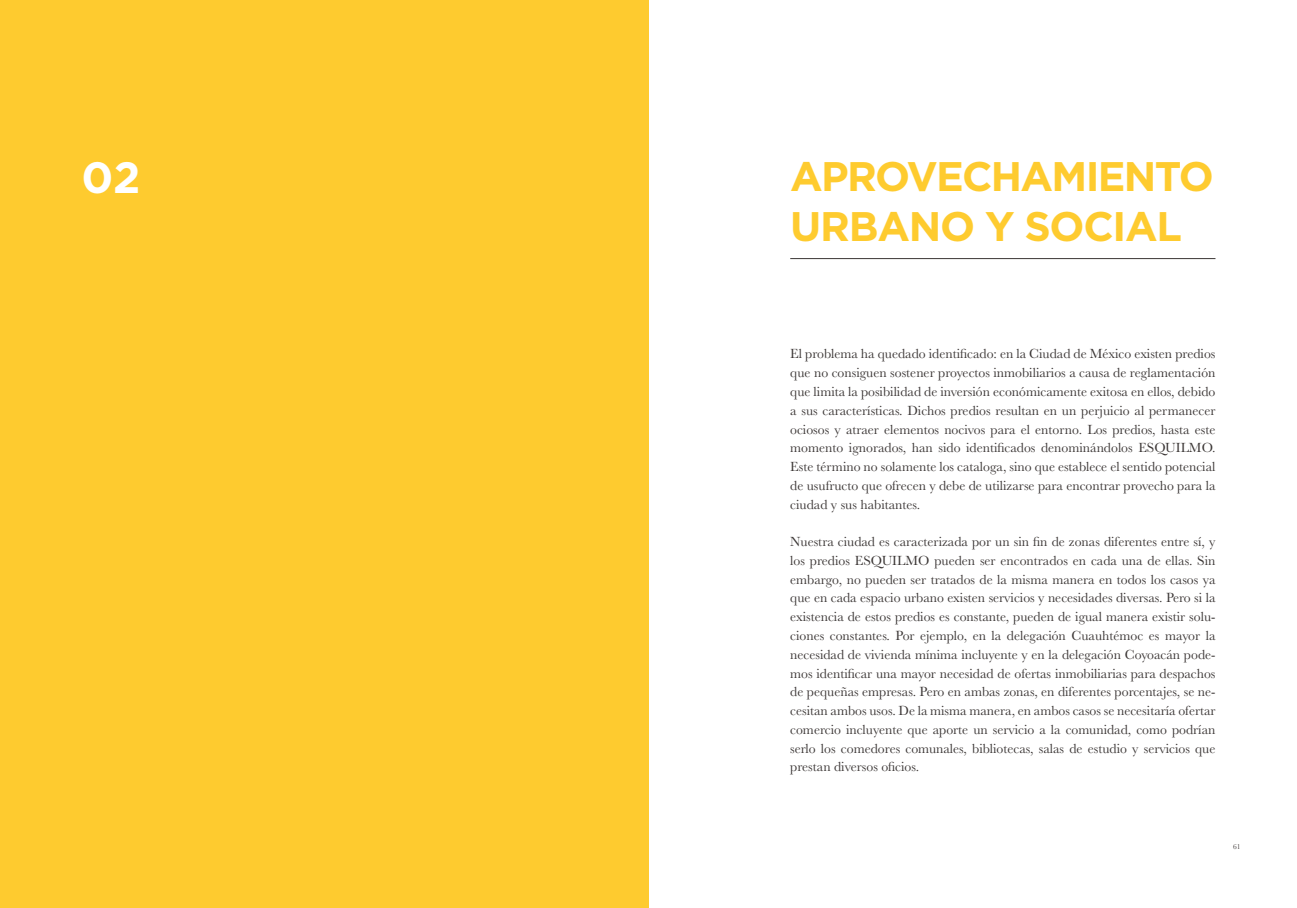
<style>
.page{position:relative;width:1297px;height:908px;background:#fff}
.page>*{position:absolute;margin:0;border:0;box-sizing:border-box;transform-origin:0 0}
.t1{font:700 43.75px "Gotham";color:#fff}
.t2{font:700 41.25px/49.5px "Gotham";letter-spacing:-.04em;color:#fecb2f}
.t3{font:13.75px/18.8px "Baskerville";color:#3b3635;text-align:justify}
.t4{font:7.5px "Baskerville";color:#3b3635}
</style>
<div class="page">
<hr style="left:790px;top:258px;width:425px;height:1px;background:#3b3635">
<div style="left:0;top:0;width:648px;height:907px;background:#fecb2f"></div>
<h1 class="t1" style="left:81px;top:152px;width:60px">02</h1>
<h2 class="t2" style="left:790px;top:150px;width:425px">APROVECHAMIENTO<br>URBANO Y SOCIAL</h2>
<p class="t3" style="left:790px;top:344px;width:427px">El problema ha quedado identificado: en la Ciudad de México existen predios que no consiguen sostener proyectos inmobiliarios a causa de reglamentación que limita la posibilidad de inversión económicamente exitosa en ellos, debido a sus características. Dichos predios resultan en un perjuicio al permanecer ociosos y atraer elementos nocivos para el entorno. Los predios, hasta este momento ignorados, han sido identificados denominándolos ESQUILMO.<br>Este término no solamente los cataloga, sino que establece el sentido potencial de usufructo que ofrecen y debe de utilizarse para encontrar provecho para la ciudad y sus habitantes.</p>
<p class="t3" style="left:790px;top:532px;width:427px">Nuestra ciudad es caracterizada por un sin fin de zonas diferentes entre sí, y los predios ESQUILMO pueden ser encontrados en cada una de ellas. Sin embargo, no pueden ser tratados de la misma manera en todos los casos ya que en cada espacio urbano existen servicios y necesidades diversas. Pero si la existencia de estos predios es constante, pueden de igual manera existir solu&shy;ciones constantes. Por ejemplo, en la delegación Cuauhtémoc es mayor la necesidad de vivienda mínima incluyente y en la delegación Coyoacán pode&shy;mos identificar una mayor necesidad de ofertas inmobiliarias para despachos de pequeñas empresas. Pero en ambas zonas, en diferentes porcentajes, se ne&shy;cesitan ambos usos. De la misma manera, en ambos casos se necesitaría ofertar comercio incluyente que aporte un servicio a la comunidad, como podrían serlo los comedores comunales, bibliotecas, salas de estudio y servicios que prestan diversos oficios.</p>
<p class="t4" style="left:1233px;top:841px;width:9px">61</p>
</div>
